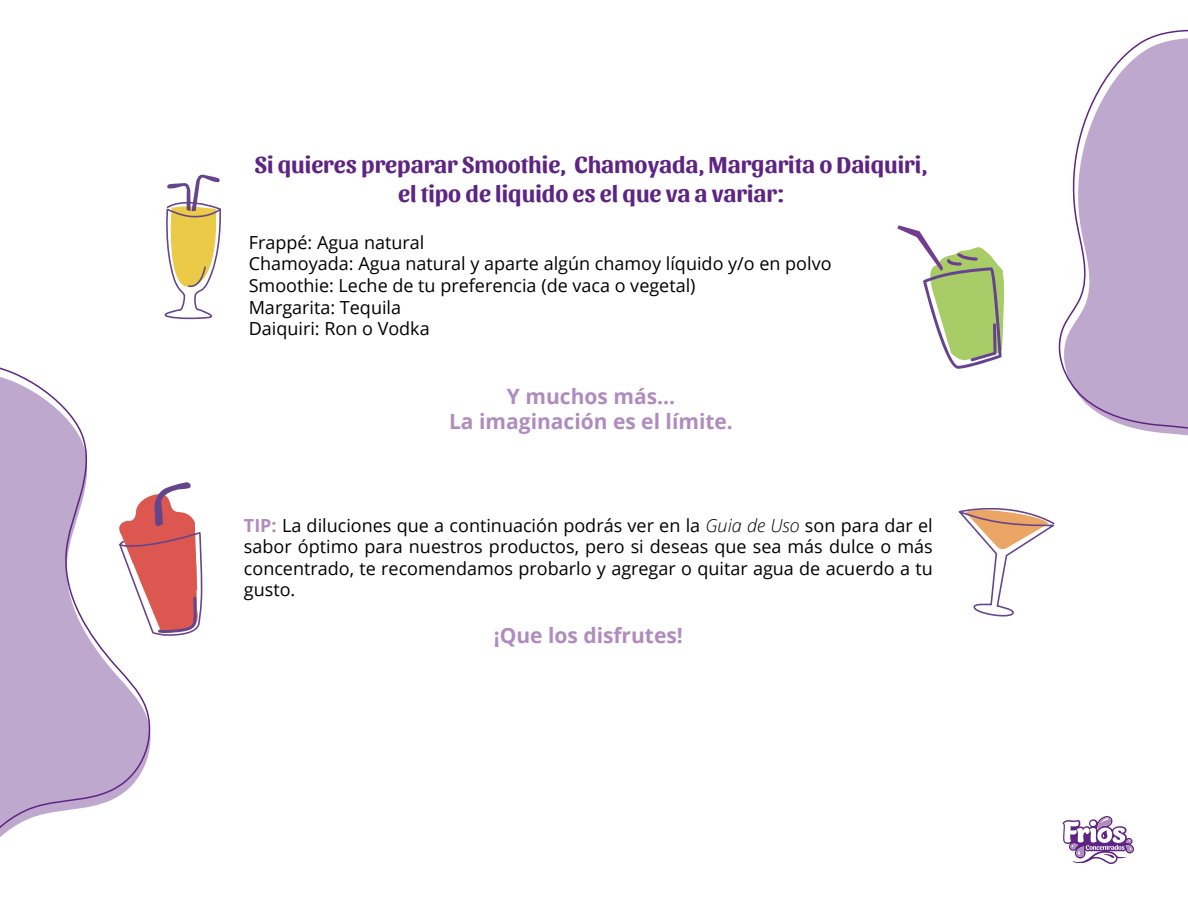
<style>
.page{position:relative;width:1188px;height:918px;background:#fff}
.page>*{position:absolute;margin:0;border:0;box-sizing:border-box;transform-origin:0 0}
.t1{font:700 24px/28.8px "Sansita";color:#5e2482;text-align:center}
.t2{font:700 21px/25.2px "Open Sans";color:#b08bbf;text-align:center}
.t3{font:18px/21.6px "Open Sans";color:#000}
.s1{font-weight:700;color:#b08bbf}
.s2{font-weight:300;font-style:italic}
</style>
<div class="page">
<svg style="left:958px;top:508px;width:93px;height:109px"></svg>
<svg style="left:897px;top:225px;width:108px;height:144px"></svg>
<svg style="left:1062px;top:816px;width:72px;height:48px"></svg>
<svg style="left:0;top:367px;width:151px;height:470px"></svg>
<svg style="left:1051px;top:29px;width:137px;height:499px"></svg>
<svg style="left:164px;top:174px;width:57px;height:146px"></svg>
<svg style="left:114px;top:482px;width:89px;height:157px"></svg>
<h1 class="t1" style="left:255px;top:151px;width:674px">Si quieres preparar Smoothie, Chamoyada, Margarita o Daiquiri, el tipo de liquido es el que va a variar:</h1>
<p class="t3" style="left:249px;top:231px;width:584px">Frappé: Agua natural<br>Chamoyada: Agua natural y aparte algún chamoy líquido y/o en polvo Smoothie: Leche de tu preferencia (de vaca o vegetal)<br>Margarita: Tequila<br>Daiquiri: Ron o Vodka</p>
<p class="t2" style="left:449px;top:383px;width:285px">Y muchos más...<br>La imaginación es el límite.</p>
<p class="t3" style="left:244px;top:514px;width:690px;text-align:justify"><span class="s1">TIP:</span> La diluciones que a continuación podrás ver en la <span class="s2">Guia de Uso</span> son para dar el sabor óptimo para nuestros productos, pero si deseas que sea más dulce o más concentrado, te recomendamos probarlo y agregar o quitar agua de acuerdo a tu gusto.</p>
<p class="t2" style="left:494px;top:622px;width:191px">¡Que los disfrutes!</p>
</div>
